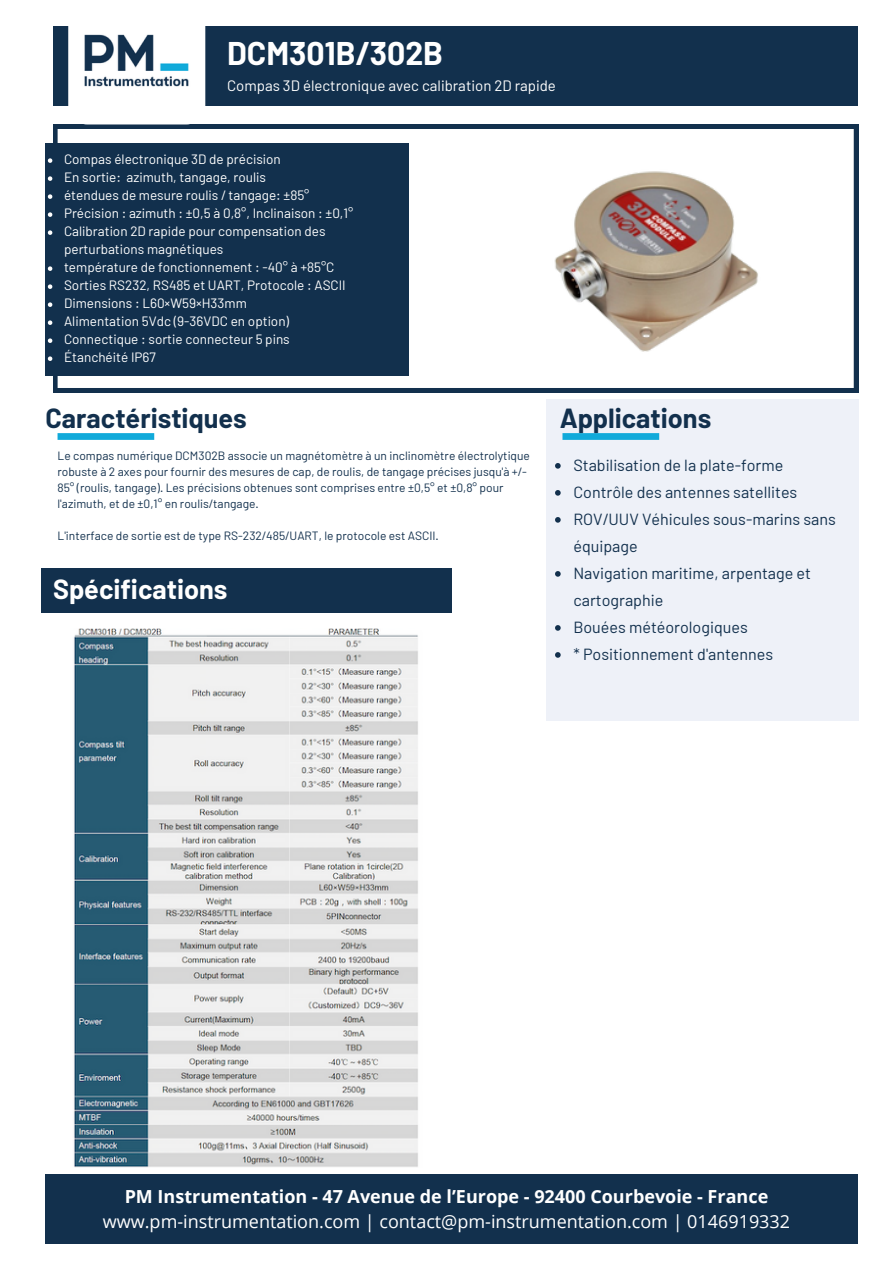
<style>
.page{position:relative;width:894px;height:1264px;background:#fff}
.page>*{position:absolute;margin:0;border:0;box-sizing:border-box;transform-origin:0 0}
.t1{font:700 32.1px "Barlow";color:#fff}
.t2{font:700 27px "Barlow";color:#12304d}
.t3{font:700 27px "Barlow";color:#fff}
.t4{font:18px/24.8px "Open Sans";color:#fff;text-align:center}
.t5{font:16.05px/27px "Barlow";color:#12304d}
.t6{font:15px "Barlow";color:#fff}
.t7{font:13.5px/18px "Barlow";color:#fff}
.t8{font:12px/16px "Barlow";color:#12304d}
.s1{font-weight:700}
</style>
<div class="page">
<div style="left:546px;top:398px;width:312px;height:322px;background:#eef1f8"></div>
<div style="left:41px;top:568px;width:411px;height:45px;background:#12304d"></div>
<div style="left:45px;top:1174px;width:812px;height:69px;background:#12304d"></div>
<div style="left:54px;top:26px;width:803px;height:80px;background:#12304d"></div>
<svg style="left:53px;top:124px;width:804px;height:268px"></svg>
<img style="left:523px;top:148px;width:263px;height:212px">
<img style="left:68px;top:26px;width:137px;height:80px">
<div style="left:57px;top:433px;width:97px;height:7px;background:#11aada"></div>
<div style="left:562px;top:433px;width:97px;height:7px;background:#11aada"></div>
<div style="left:45px;top:143px;width:363px;height:232px;background:#12304d"></div>
<img style="left:74px;top:629px;width:344px;height:538px">
<svg style="left:48px;top:158px;width:4px;height:5px"></svg>
<svg style="left:48px;top:176px;width:4px;height:5px"></svg>
<svg style="left:48px;top:194px;width:4px;height:5px"></svg>
<svg style="left:48px;top:212px;width:4px;height:5px"></svg>
<svg style="left:48px;top:230px;width:4px;height:5px"></svg>
<svg style="left:48px;top:266px;width:4px;height:5px"></svg>
<svg style="left:48px;top:284px;width:4px;height:5px"></svg>
<svg style="left:48px;top:302px;width:4px;height:5px"></svg>
<svg style="left:48px;top:320px;width:4px;height:5px"></svg>
<svg style="left:48px;top:338px;width:4px;height:5px"></svg>
<svg style="left:48px;top:356px;width:4px;height:5px"></svg>
<svg style="left:555px;top:463px;width:5px;height:5px"></svg>
<svg style="left:555px;top:490px;width:5px;height:5px"></svg>
<svg style="left:555px;top:517px;width:5px;height:5px"></svg>
<svg style="left:555px;top:571px;width:5px;height:5px"></svg>
<svg style="left:555px;top:625px;width:5px;height:5px"></svg>
<svg style="left:555px;top:652px;width:5px;height:5px"></svg>
<p class="t1" style="left:227px;top:33px;width:217px">DCM301B/302B</p>
<p class="t6" style="left:227px;top:76px;width:330px">Compas 3D électronique avec calibration 2D rapide</p>
<p class="t7" style="left:64px;top:150px;width:218px">Compas électronique 3D de précision</p>
<p class="t7" style="left:64px;top:168px;width:203px">En sortie: azimuth, tangage, roulis</p>
<p class="t7" style="left:64px;top:186px;width:247px">étendues de mesure roulis / tangage: ±85°</p>
<p class="t7" style="left:64px;top:204px;width:291px">Précision : azimuth : ±0,5 à 0,8°, Inclinaison : ±0,1°</p>
<p class="t7" style="left:64px;top:222px;width:263px">Calibration 2D rapide pour compensation des perturbations magnétiques</p>
<h1 class="t7" style="left:64px;top:258px;width:272px">température de fonctionnement : -40° à +85°C</h1>
<p class="t7" style="left:64px;top:276px;width:283px">Sorties RS232, RS485 et UART, Protocole : ASCII</p>
<p class="t7" style="left:64px;top:294px;width:184px">Dimensions : L60×W59×H33mm</p>
<p class="t7" style="left:64px;top:312px;width:226px">Alimentation 5Vdc (9-36VDC en option)</p>
<p class="t7" style="left:64px;top:330px;width:227px">Connectique : sortie connecteur 5 pins</p>
<p class="t7" style="left:64px;top:348px;width:93px">Étanchéité IP67</p>
<p class="t2" style="left:45px;top:401px;width:203px">Caractéristiques</p>
<p class="t8" style="left:57px;top:447px;width:474px">Le compas numérique DCM302B associe un magnétomètre à un inclinomètre électrolytique robuste à 2 axes pour fournir des mesures de cap, de roulis, de tangage précises jusqu'à +/- 85° (roulis, tangage). Les précisions obtenues sont comprises entre ±0,5° et ±0,8° pour l'azimuth, et de ±0,1° en roulis/tangage.</p>
<p class="t8" style="left:57px;top:527px;width:383px">L'interface de sortie est de type RS-232/485/UART, le protocole est ASCII.</p>
<p class="t3" style="left:53px;top:572px;width:176px">Spécifications</p>
<p class="t2" style="left:559px;top:401px;width:153px">Applications</p>
<h1 class="t5" style="left:573px;top:451px;width:211px">Stabilisation de la plate-forme</h1>
<p class="t5" style="left:573px;top:478px;width:225px">Contrôle des antennes satellites</p>
<p class="t5" style="left:573px;top:505px;width:264px">ROV/UUV Véhicules sous-marins sans équipage</p>
<h1 class="t5" style="left:573px;top:559px;width:239px">Navigation maritime, arpentage et cartographie</h1>
<p class="t5" style="left:573px;top:613px;width:176px">Bouées météorologiques</p>
<h2 class="t5" style="left:573px;top:640px;width:201px">* Positionnement d'antennes</h2>
<p class="t4" style="left:103px;top:1183px;width:688px"><span class="s1">PM Instrumentation - 47 Avenue de l’Europe - 92400 Courbevoie - France </span>www.pm-instrumentation.com | contact@pm-instrumentation.com | 0146919332</p>
</div>
